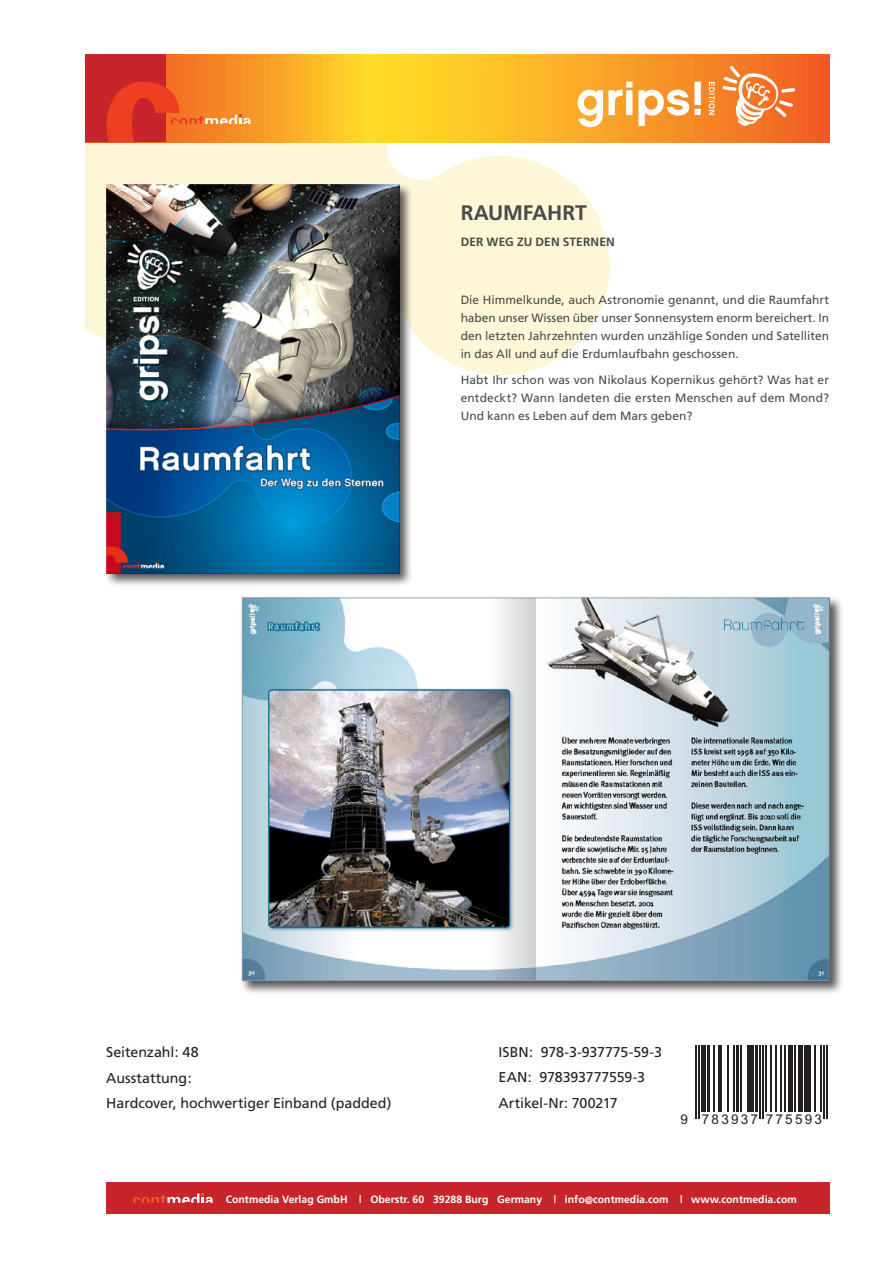
<style>
.page{position:relative;width:893px;height:1263px;background:#fff}
.page>*{position:absolute;margin:0;border:0;box-sizing:border-box;transform-origin:0 0}
.Fließ{font:700 21px "Frutiger";letter-spacing:-.01em;color:#494a4b}
.Fließ-2{font:14.25px/25.7px "Frutiger";letter-spacing:-.005em;color:#231f20}
.t1{font:13.5px "Arial";letter-spacing:.165em;color:#231f20}
.Fließ-3{font:12px/18px "Frutiger";letter-spacing:.005em;color:#494a4b;text-align:justify}
.Fließ-4{font:700 12px "Frutiger";letter-spacing:.01em;color:#494a4b}
.t2{font:700 10.5px "Frutiger";color:#fff}
</style>
<div class="page">
<div style="left:106px;top:1182px;width:723px;height:32px;background:#c8242b"></div>
<svg style="left:133px;top:1193px;width:80px;height:10px"></svg>
<svg style="left:85px;top:142px;width:539px;height:233px;fill:#fef7d7"></svg>
<svg style="left:85px;top:54px;width:744px;height:88px;background:#faad26"></svg>
<div style="left:85px;top:55px;width:80px;height:87px;background:#c8242b"></div>
<svg style="left:106px;top:82px;width:144px;height:60px"></svg>
<svg style="left:578px;top:66px;width:217px;height:61px"></svg>
<div style="left:104px;top:182px;width:309px;height:406px;background:#231f20;opacity:.75"></div>
<div style="left:106px;top:184px;width:294px;height:390px;background:#231f20;opacity:.75"></div>
<hr style="left:696px;top:1045px;width:1px;height:74px;background:#231f20">
<hr style="left:698px;top:1045px;width:2px;height:74px;background:#231f20">
<hr style="left:701px;top:1045px;width:4px;height:67px;background:#231f20">
<hr style="left:707px;top:1045px;width:3px;height:67px;background:#231f20">
<hr style="left:714px;top:1045px;width:1px;height:67px;background:#231f20">
<hr style="left:718px;top:1045px;width:1px;height:67px;background:#231f20">
<hr style="left:721px;top:1045px;width:1px;height:67px;background:#231f20">
<hr style="left:728px;top:1045px;width:1px;height:67px;background:#231f20">
<hr style="left:733px;top:1045px;width:2px;height:67px;background:#231f20">
<hr style="left:736px;top:1045px;width:3px;height:67px;background:#231f20">
<hr style="left:740px;top:1045px;width:1px;height:67px;background:#231f20">
<hr style="left:747px;top:1045px;width:1px;height:67px;background:#231f20">
<hr style="left:750px;top:1045px;width:4px;height:67px;background:#231f20">
<hr style="left:755px;top:1045px;width:3px;height:67px;background:#231f20">
<hr style="left:760px;top:1045px;width:1px;height:74px;background:#231f20">
<hr style="left:762px;top:1045px;width:2px;height:74px;background:#231f20">
<hr style="left:765px;top:1045px;width:1px;height:67px;background:#231f20">
<hr style="left:771px;top:1045px;width:1px;height:67px;background:#231f20">
<hr style="left:775px;top:1045px;width:1px;height:67px;background:#231f20">
<hr style="left:780px;top:1045px;width:2px;height:67px;background:#231f20">
<hr style="left:785px;top:1045px;width:1px;height:67px;background:#231f20">
<hr style="left:789px;top:1045px;width:4px;height:67px;background:#231f20">
<hr style="left:794px;top:1045px;width:2px;height:67px;background:#231f20">
<div style="left:798px;top:1045px;width:5px;height:67px;background:#231f20"></div>
<hr style="left:804px;top:1045px;width:4px;height:67px;background:#231f20">
<hr style="left:810px;top:1045px;width:1px;height:67px;background:#231f20">
<hr style="left:814px;top:1045px;width:1px;height:67px;background:#231f20">
<hr style="left:821px;top:1045px;width:1px;height:67px;background:#231f20">
<hr style="left:823px;top:1045px;width:2px;height:74px;background:#231f20">
<hr style="left:826px;top:1045px;width:2px;height:74px;background:#231f20">
<div style="left:240px;top:595px;width:604px;height:400px;background:#231f20;opacity:.75"></div>
<div style="left:242px;top:597px;width:588px;height:384px;background:#231f20;opacity:.75"></div>
<svg style="left:490px;top:598px;width:45px;height:382px;background:#afb4b9"></svg>
<p class="Fließ" style="left:461px;top:200px;width:128px">Raumfah rt</p>
<p class="Fließ-4" style="left:461px;top:235px;width:156px">Der Weg zu den Sternen</p>
<p class="Fließ-3" style="left:461px;top:291px;width:370px">Die Himmelkunde, auch Astronomie genannt, und die Raumfahrt haben unser Wissen über unser Sonnensystem enorm bereichert. In den letzten Jahrzehnten wurden unzählige Sonden und Satelliten in das All und auf die Erdumlaufbahn geschossen.</p>
<p class="Fließ-3" style="left:461px;top:371px;width:370px">Habt Ihr schon was von Nikolaus Kopernikus gehört? Was hat er entdeckt? Wann landeten die ersten Menschen auf dem Mond?<br>Und kann es Leben auf dem Mars geben?</p>
<p class="Fließ-2" style="left:106px;top:1039px;width:287px">Seitenzahl: 48<br>Ausstattung:<br>Hardcover, hochwertiger Einband (padded)</p>
<p class="Fließ-2" style="left:499px;top:1039px;width:165px">ISBN: 978-3-937775-59-3</p>
<p class="Fließ-2" style="left:499px;top:1064px;width:148px">EAN: 978393777559-3</p>
<p class="Fließ-2" style="left:499px;top:1090px;width:121px">Artikel-Nr: 700217</p>
<p class="t1" style="left:680px;top:1111px;width:143px">9 783937 775593</p>
<p class="t2" style="left:226px;top:1193px;width:573px">Contmedia Verlag GmbH | Oberstr. 60 39288 Burg Germany | info@contmedia.com | www.contmedia.com</p>
</div>
